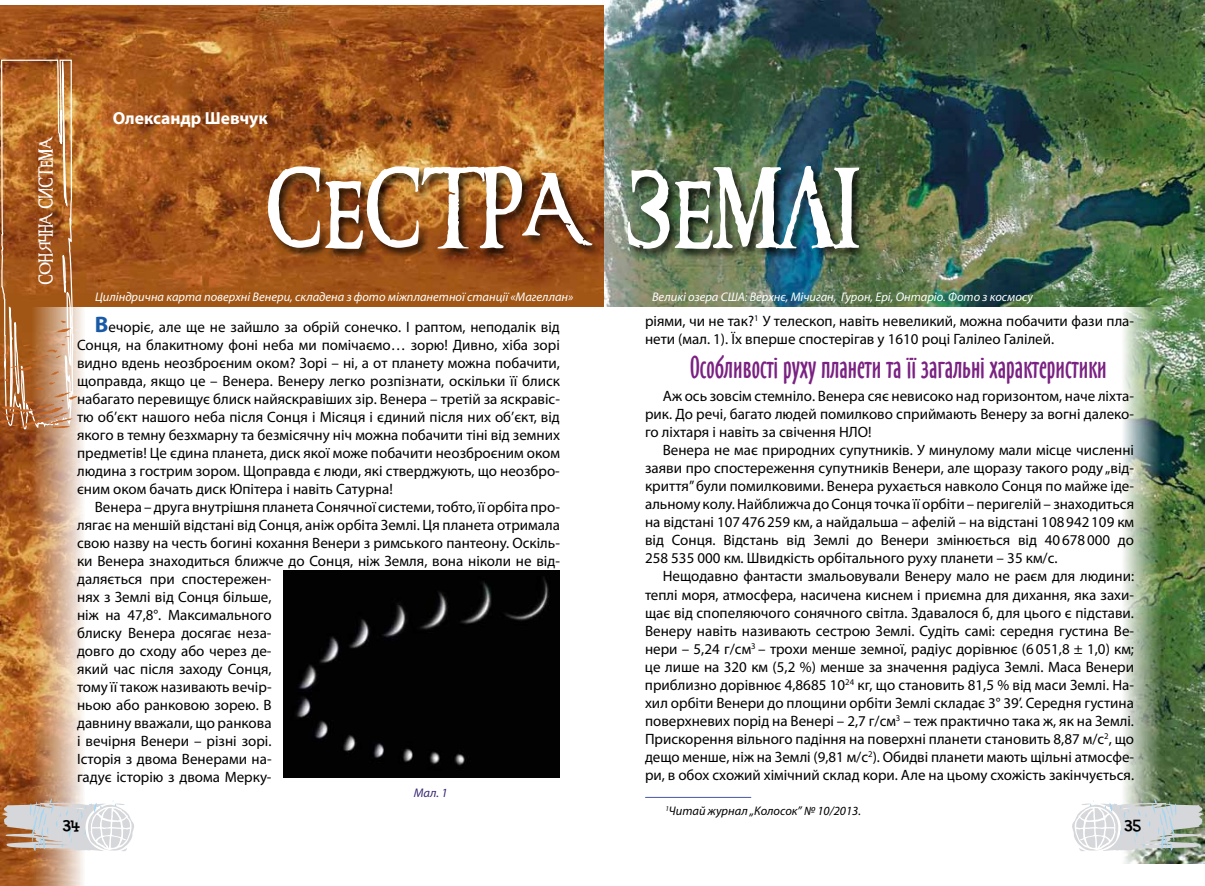
<style>
.page{position:relative;width:1205px;height:886px;background:#fff}
.page>*{position:absolute;margin:0;border:0;box-sizing:border-box;transform-origin:0 0}
.t1{font:500 77.38px "Ringbearer";color:#fff}
.t2{font:28.75px "Oz Handicraft BT";color:#7a2182}
.t3{font:700 17.5px "Myriad Pro";color:#fff}
.t4{font:17.5px "DS Goose";color:#000}
.t5{font:15px/18px "Myriad Pro";color:#000;text-align:justify}
.t6{font:500 13.75px "Ringbearer";color:#fff}
.t7{font:italic 12.5px "Myriad Pro";color:#fff}
.t8{font:italic 12.5px "Myriad Pro";color:#000}
.t9{font:italic 12.5px "Myriad Pro";color:#3a2872}
.s1{font-weight:700;font-size:22.5px;color:#185aa6}
</style>
<div class="page">
<img style="left:603px;top:0;width:601px;height:307px">
<img style="left:1115px;top:305px;width:89px;height:558px">
<img style="left:0;top:5px;width:603px;height:302px">
<img style="left:0;top:306px;width:93px;height:580px">
<svg style="left:1072px;top:798px;width:132px;height:53px"></svg>
<svg style="left:2px;top:798px;width:132px;height:53px"></svg>
<svg style="left:0;top:59px;width:77px;height:374px;background:#b67541"></svg>
<div style="left:284px;top:571px;width:276px;height:207px;background:#020202"></div>
<hr style="left:645px;top:797px;width:106px;height:1px;background:#4955a1">
<div style="left:266px;top:164px;width:604px;height:96px;background:#000;opacity:.75"></div>
<p class="t6" style="left:35px;top:285px;width:150px;rotate:-90deg">СОНЯЧНА СИСТЕМА</p>
<p class="t3" style="left:113px;top:107px;width:156px">Олександр Шевчук</p>
<h1 class="t1" style="left:264px;top:149px;width:594px">СЕСТРА ЗЕМЛІ</h1>
<p class="t7" style="left:95px;top:289px;width:480px">Циліндрична карта поверхні Венери, складена з фото міжпланетної станції «Магеллан»</p>
<p class="t7" style="left:652px;top:289px;width:382px">Великі озера США: Верхнє, Мічиган, Гурон, Ері, Онтаріо. Фото з космосу</p>
<p class="t5" style="left:77px;top:317px;width:484px;text-indent:18px"><span class="s1">В</span>ечоріє, але ще не зайшло за обрій сонечко. І раптом, неподалік від Сонця, на блакитному фоні неба ми помічаємо… зорю! Дивно, хіба зорі видно вдень неозброєним оком? Зорі – ні, а от планету можна побачити, щоправда, якщо це – Венера. Венеру легко розпізнати, оскільки її блиск набагато перевищує блиск найяскравіших зір. Венера – третій за яскравіс&shy;тю об’єкт нашого неба після Сонця і Місяця і єдиний після них об’єкт, від якого в темну безхмарну та безмісячну ніч можна побачити тіні від земних предметів! Це єдина планета, диск якої може побачити неозброєним оком людина з гострим зором. Щоправда є люди, які стверджують, що неозбро&shy;єним оком бачать диск Юпітера і навіть Сатурна!</p>
<p class="t5" style="left:77px;top:497px;width:484px;text-align:left;text-indent:18px">Венера – друга внутрішня планета Сонячної системи, тобто, її орбіта про&shy;лягає на меншій відстані від Сонця, аніж орбіта Землі. Ця планета отримала свою назву на честь богині кохання Венери з римського пантеону. Оскіль&shy;ки Венера знаходиться ближче до Сонця, ніж Земля, вона ніколи не від&shy;даляється при спостережен-<br>нях з Землі від Сонця більше,<br>ніж на 47,8°. Максимального<br>блиску Венера досягає неза-<br>довго до сходу або через де-<br>який час після заходу Сонця,<br>тому її також називають вечір-<br>ньою або ранковою зорею. В<br>давнину вважали, що ранкова<br>і вечірня Венери – різні зорі.<br>Історія з двома Венерами на-<br>гадує історію з двома Мерку-</p>
<p class="t9" style="left:414px;top:785px;width:35px">Мал. 1</p>
<p class="t5" style="left:645px;top:312px;width:490px">ріями, чи не так?<sup>1</sup> У телескоп, навіть невеликий, можна побачити фази пла&shy;нети (мал. 1). Їх вперше спостерігав у 1610 році Галілео Галілей.</p>
<h2 class="t2" style="left:690px;top:349px;width:418px">Особливості руху планети та її загальні характеристики</h2>
<p class="t5" style="left:645px;top:387px;width:490px;text-indent:18px">Аж ось зовсім стемніло. Венера сяє невисоко над горизонтом, наче ліхта&shy;рик. До речі, багато людей помилково сприймають Венеру за вогні далеко&shy;го ліхтаря і навіть за свічення НЛО!</p>
<p class="t5" style="left:645px;top:441px;width:491px;text-indent:18px">Венера не має природних супутників. У минулому мали місце численні заяви про спостереження супутників Венери, але щоразу такого роду „від&shy;криття” були помилковими. Венера рухається навколо Сонця по майже іде&shy;альному колу. Найближча до Сонця точка її орбіти – перигелій – знаходиться на відстані 107476259 км, а найдальша – афелій – на відстані 108942109 км від Сонця. Відстань від Землі до Венери змінюється від 40678000 до 258 535 000 км. Швидкість орбітального руху планети – 35 км/с.</p>
<p class="t5" style="left:645px;top:567px;width:491px;text-indent:18px">Нещодавно фантасти змальовували Венеру мало не раєм для людини: теплі моря, атмосфера, насичена киснем і приємна для дихання, яка захи&shy;щає від спопеляючого сонячного світла. Здавалося б, для цього є підстави.<br>Венеру навіть називають сестрою Землі. Судіть самі: середня густина Ве&shy;нери – 5,24 г/см<sup>3</sup> – трохи менше земної, радіус дорівнює (6051,8 ± 1,0) км; це лише на 320 км (5,2 %) менше за значення радіуса Землі. Маса Венери приблизно дорівнює 4,8685 10<sup>24</sup> кг, що становить 81,5 % від маси Землі. На&shy;хил орбіти Венери до площини орбіти Землі складає 3° 39’. Середня густина поверхневих порід на Венері – 2,7 г/см<sup>3</sup> – теж практично така ж, як на Землі.<br>Прискорення вільного падіння на поверхні планети становить 8,87 м/с<sup>2</sup>, що дещо менше, ніж на Землі (9,81 м/с<sup>2</sup>). Обидві планети мають щільні атмосфе&shy;ри, в обох схожий хімічний склад кори. Але на цьому схожість закінчується.</p>
<p class="t8" style="left:665px;top:803px;width:197px"><sup>1</sup>Читай журнал „Колосок” № 10/2013.</p>
<p class="t4" style="left:63px;top:816px;width:19px">34</p>
<p class="t4" style="left:1124px;top:816px;width:18px">35</p>
</div>
